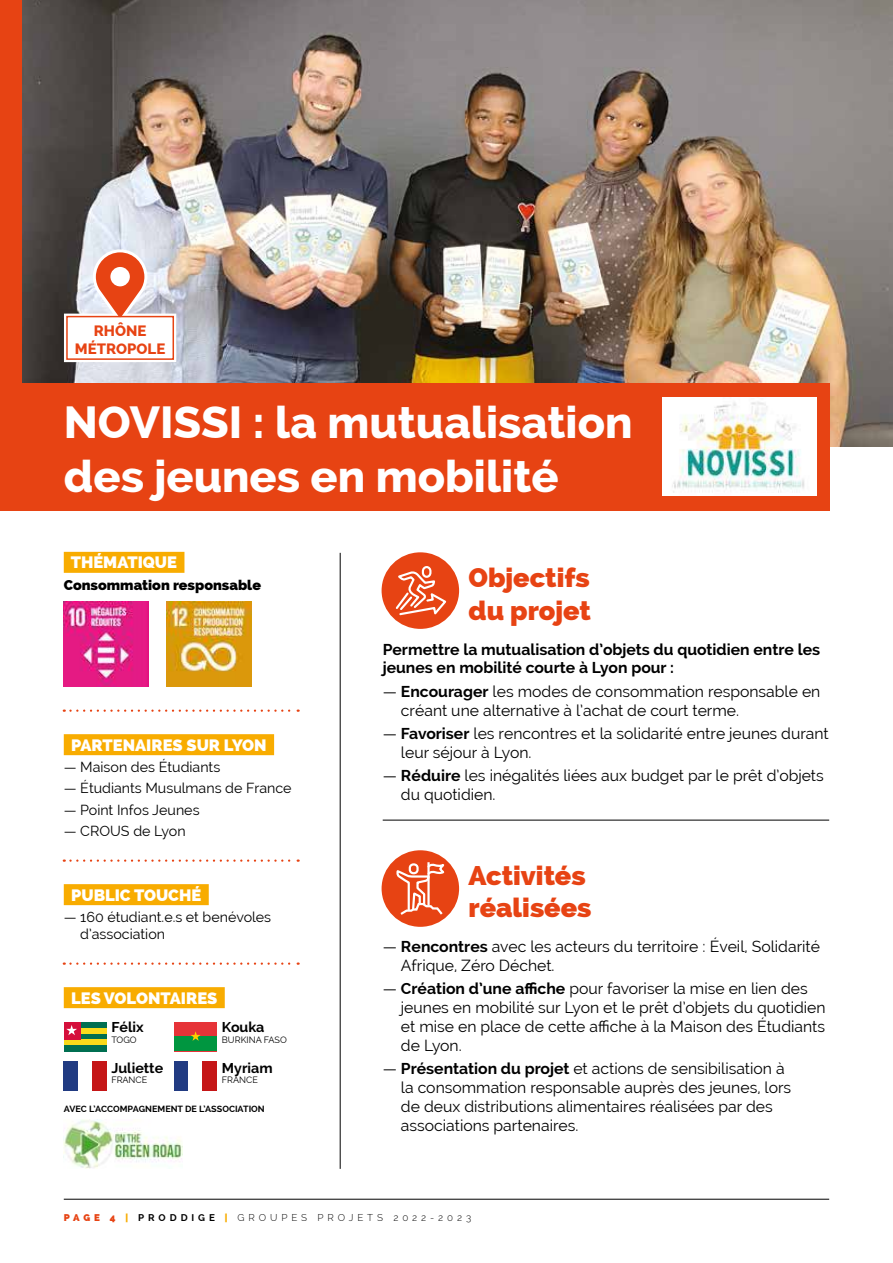
<style>
.page{position:relative;width:893px;height:1263px;background:#fff}
.page>*{position:absolute;margin:0;border:0;box-sizing:border-box;transform-origin:0 0}
.t1{font:800 45px/54px "Raleway";color:#fff}
.t2{font:800 27px/32.4px "Raleway";color:#e74313}
.t3{font:800 16.5px "Raleway";color:#fff}
.t4{font:15.75px/18.9px "Raleway";color:#000}
.t5{font:700 15.75px/18.9px "Raleway";color:#000}
.t6{font:800 15px/17.7px "Raleway";color:#e74313;text-align:center}
.t7{font:14.25px/17.1px "Raleway";color:#000}
.t8{font:700 14.25px "Raleway";color:#000}
.t9{font:800 14.25px "Raleway";color:#000}
.t10{font:300 9.75px "Raleway";letter-spacing:.4em;color:#000}
.t11{font:700 9px "Raleway";color:#000}
.t12{font:9px "Raleway";color:#000}
.s1{font-weight:700}
.s2{font-weight:800;color:#e74313}
.s3{font-weight:800;color:#f8ac00}
</style>
<div class="page">
<hr style="left:892px;top:0;width:1px;height:510px;background:#e74313">
<div style="left:64px;top:734px;width:210px;height:21px;background:#f8ac00"></div>
<div style="left:64px;top:884px;width:145px;height:21px;background:#f8ac00"></div>
<img style="left:21px;top:0;width:872px;height:446px">
<div style="left:0;top:383px;width:829px;height:127px;background:#e74313"></div>
<img style="left:662px;top:398px;width:154px;height:97px">
<div style="left:0;top:0;width:21px;height:510px;background:#e74313"></div>
<div style="left:64px;top:552px;width:120px;height:21px;background:#f8ac00"></div>
<img style="left:64px;top:601px;width:85px;height:85px">
<img style="left:167px;top:601px;width:85px;height:85px">
<hr style="left:64px;top:1199px;width:765px;height:1px;background:#000">
<svg style="left:64px;top:709px;width:235px;height:3px"></svg>
<svg style="left:64px;top:859px;width:235px;height:3px"></svg>
<svg style="left:64px;top:962px;width:235px;height:3px"></svg>
<div style="left:64px;top:987px;width:161px;height:21px;background:#f8ac00"></div>
<div style="left:64px;top:1022px;width:42px;height:29px;background:#006f51"></div>
<div style="left:64px;top:1028px;width:42px;height:23px;background:#f9da1b"></div>
<div style="left:64px;top:1033px;width:42px;height:18px;background:#006f51"></div>
<div style="left:64px;top:1039px;width:42px;height:12px;background:#f9da1b"></div>
<div style="left:64px;top:1045px;width:42px;height:6px;background:#006f51"></div>
<div style="left:64px;top:1022px;width:17px;height:17px;background:#d50f3b"></div>
<svg style="left:66px;top:1025px;width:11px;height:10px"></svg>
<div style="left:174px;top:1022px;width:43px;height:29px;background:#e63338"></div>
<div style="left:174px;top:1036px;width:43px;height:15px;background:#009640"></div>
<svg style="left:191px;top:1031px;width:10px;height:10px"></svg>
<div style="left:64px;top:1061px;width:14px;height:30px;background:#213b82"></div>
<div style="left:92px;top:1061px;width:14px;height:30px;background:#c51617"></div>
<div style="left:174px;top:1061px;width:15px;height:30px;background:#213b82"></div>
<div style="left:203px;top:1061px;width:14px;height:30px;background:#c51617"></div>
<img style="left:64px;top:1119px;width:118px;height:50px">
<hr style="left:340px;top:553px;width:1px;height:616px;background:#000">
<hr style="left:383px;top:820px;width:446px;height:1px;background:#000">
<div style="left:382px;top:850px;width:77px;height:77px;background:#e74313;border-radius:50%"></div>
<svg style="left:394px;top:859px;width:59px;height:58px"></svg>
<div style="left:382px;top:552px;width:77px;height:77px;background:#e74313;border-radius:50%"></div>
<div style="left:422px;top:566px;width:9px;height:12px;border:2px solid #fff;border-radius:4px"></div>
<svg style="left:395px;top:570px;width:53px;height:48px"></svg>
<div style="left:67px;top:317px;width:106px;height:42px;background:#fff"></div>
<div style="left:66px;top:316px;width:108px;height:44px;border:2px solid #e74313"></div>
<svg style="left:90px;top:246px;width:60px;height:73px;background:#e79e8b"></svg>
<div style="left:110px;top:267px;width:20px;height:19px;background:#fff;border-radius:50%"></div>
<p class="t6" style="left:75px;top:322px;width:92px">RHÔNE<br>MÉTROPOLE</p>
<h1 class="t1" style="left:64px;top:395px;width:570px">NOVISSI : la mutualisation des jeunes en mobilité</h1>
<p class="t3" style="left:71px;top:553px;width:108px">THÉMATIQUE</p>
<p class="t9" style="left:64px;top:576px;width:199px">Consommation responsable</p>
<p class="t3" style="left:71px;top:735px;width:197px">PARTENAIRES SUR LYON</p>
<p class="t7" style="left:64px;top:758px;width:158px">— Maison des Étudiants</p>
<p class="t7" style="left:64px;top:780px;width:229px">— Étudiants Musulmans de France</p>
<p class="t7" style="left:64px;top:801px;width:137px">— Point Infos Jeunes</p>
<p class="t7" style="left:64px;top:822px;width:123px">— CROUS de Lyon</p>
<p class="t3" style="left:71px;top:885px;width:132px">PUBLIC TOUCHÉ</p>
<p class="t7" style="left:80px;top:908px;width:192px;text-indent:-16px">— 160 étudiant.e.s et benévoles d’association</p>
<p class="t3" style="left:71px;top:988px;width:148px">LES VOLONTAIRES</p>
<p class="t8" style="left:111px;top:1019px;width:34px">Félix</p>
<p class="t12" style="left:111px;top:1034px;width:27px">TOGO</p>
<p class="t8" style="left:111px;top:1059px;width:53px">Juliette</p>
<p class="t12" style="left:111px;top:1075px;width:37px">FRANCE</p>
<p class="t8" style="left:222px;top:1019px;width:44px">Kouka</p>
<p class="t12" style="left:222px;top:1034px;width:66px">BURKINA FASO</p>
<p class="t8" style="left:222px;top:1059px;width:52px">Myriam</p>
<p class="t12" style="left:222px;top:1075px;width:37px">FRANCE</p>
<p class="t11" style="left:64px;top:1103px;width:202px">AVEC L’ACCOMPAGNEMENT DE L’ASSOCIATION</p>
<h2 class="t2" style="left:469px;top:561px;width:124px">Objectifs du projet</h2>
<p class="t5" style="left:383px;top:640px;width:439px">Permettre la mutualisation d’objets du quotidien entre les jeunes en mobilité courte à Lyon pour :</p>
<p class="t4" style="left:401px;top:682px;width:421px;text-indent:-18px">— <span class="s1">Encourager</span> les modes de consommation responsable en créant une alternative à l’achat de court terme.</p>
<p class="t4" style="left:401px;top:724px;width:429px;text-indent:-18px">— <span class="s1">Favoriser</span> les rencontres et la solidarité entre jeunes durant leur séjour à Lyon.</p>
<p class="t4" style="left:401px;top:766px;width:424px;text-indent:-18px">— <span class="s1">Réduire</span> les inégalités liées aux budget par le prêt d’objets du quotidien.</p>
<h2 class="t2" style="left:469px;top:859px;width:124px">Activités réalisées</h2>
<p class="t4" style="left:401px;top:937px;width:421px;text-indent:-18px">— <span class="s1">Rencontres</span> avec les acteurs du territoire : Éveil, Solidarité<br>Afrique, Zéro Déchet.</p>
<p class="t4" style="left:401px;top:979px;width:426px;text-indent:-18px">— <span class="s1">Création d’une affiche</span> pour favoriser la mise en lien des jeunes en mobilité sur Lyon et le prêt d’objets du quotidien et mise en place de cette affiche à la Maison des Étudiants de Lyon.</p>
<p class="t4" style="left:401px;top:1059px;width:392px;text-indent:-18px">— <span class="s1">Présentation du projet</span> et actions de sensibilisation à la consommation responsable auprès des jeunes, lors de deux distributions alimentaires réalisées par des associations partenaires.</p>
<p class="t10" style="left:64px;top:1212px;width:409px"><span class="s2">PAGE 4</span> <span class="s3">|</span> <span class="s1">PRODDIGE</span> <span class="s3">|</span> GROUPES PROJETS 2022-2023</p>
</div>
